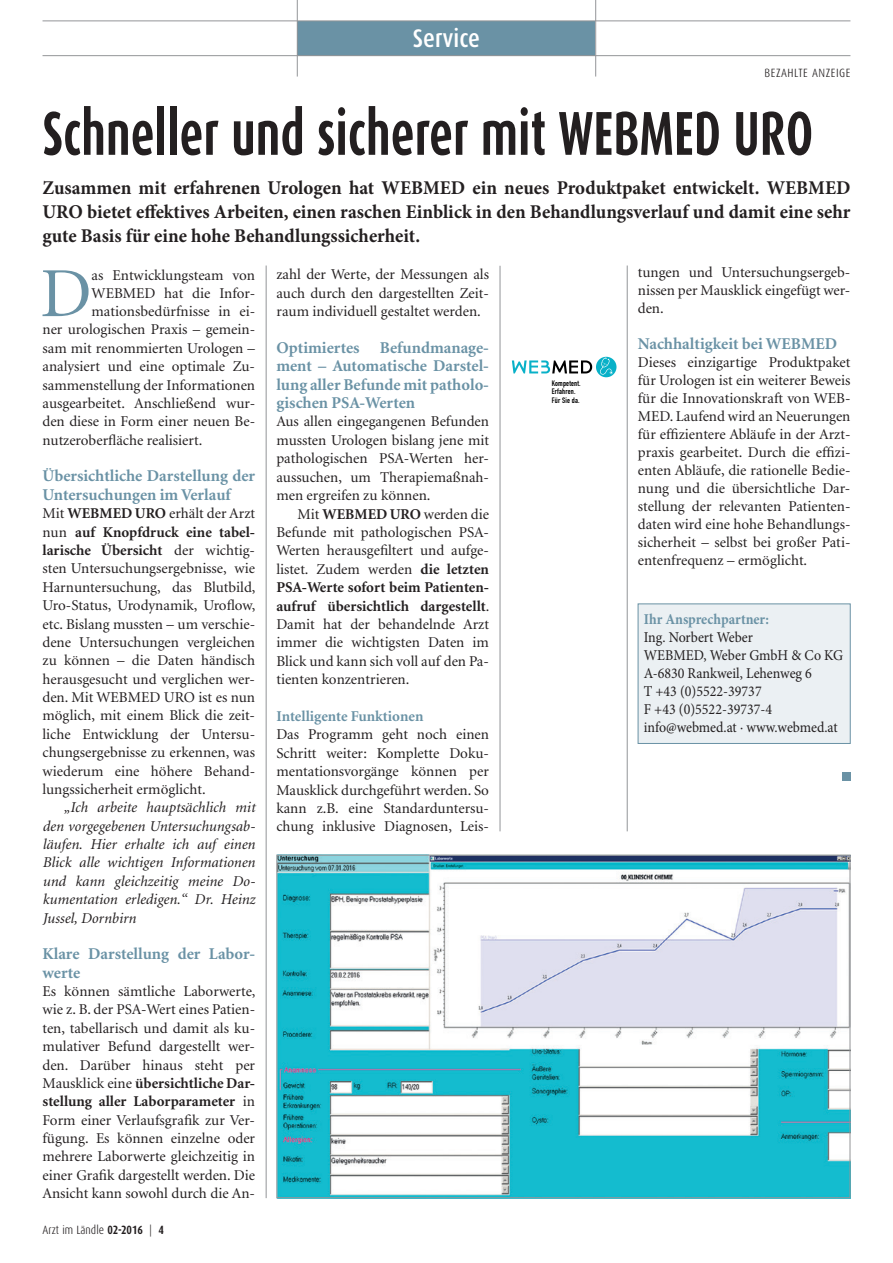
<style>
.page{position:relative;width:893px;height:1263px;background:#fff}
.page>*{position:absolute;margin:0;border:0;box-sizing:border-box;transform-origin:0 0}
.t1{font:70.35px "Minion";color:#6a92a5}
.t2{font:700 62.1px "Dax Condensed";color:#231f20;scale:.82 1}
.t3{font:500 25.5px "Dax Condensed";color:#fff}
.t4{font:700 19.5px/24px "Minion Pro";color:#231f20;text-align:justify}
.t5{font:700 16.5px/18.5px "Minion";color:#6a92a5}
.t6{font:15px/18.5px "Minion";color:#231f20;text-align:justify}
.t7{font:italic 15px/18.5px "Minion";color:#231f20;text-align:justify}
.t8{font:15px/18px "Minion Pro";color:#231f20;scale:.93 1}
.t9{font:700 15px "Minion";color:#6a92a5}
.t10{font:700 15px "Minion Pro";color:#6a92a5;scale:.93 1}
.t11{font:300 12px "Dax Condensed";color:#231f20}
.t12{font:300 12px "Dax Condensed";letter-spacing:.04em;color:#231f20}
.t13{font:7.8px/8.4px "DIN Engschrift";letter-spacing:.025em;color:#000}
.s1{font-weight:700}
</style>
<div class="page">
<div style="left:298px;top:21px;width:297px;height:34px;background:#6a92a5"></div>
<hr style="left:297px;top:0;width:1px;height:77px;background:#939598">
<hr style="left:595px;top:0;width:1px;height:77px;background:#939598">
<hr style="left:43px;top:55px;width:807px;height:1px;background:#939598">
<hr style="left:43px;top:21px;width:807px;height:1px;background:#939598">
<div style="left:638px;top:604px;width:212px;height:140px;background:#ebf0f3;border:1px solid #6a92a5"></div>
<div style="left:842px;top:772px;width:8px;height:9px;background:#6a92a5"></div>
<hr style="left:266px;top:265px;width:1px;height:933px;background:#939598">
<hr style="left:500px;top:266px;width:1px;height:565px;background:#939598">
<hr style="left:627px;top:265px;width:1px;height:566px;background:#939598">
<svg style="left:512px;top:360px;width:80px;height:13px"></svg>
<div style="left:596px;top:357px;width:20px;height:20px;background:#08b1c8;border-radius:50%"></div>
<svg style="left:600px;top:357px;width:13px;height:18px"></svg>
<img style="left:278px;top:857px;width:570px;height:339px">
<h3 class="t3" style="left:413px;top:24px;width:69px">Service</h3>
<p class="t12" style="left:764px;top:67px;width:87px">BEZAHLTE ANZEIGE</p>
<h2 class="t2" style="left:43px;top:99px;width:941px">Schneller und sicherer mit WEBMED URO</h2>
<p class="t4" style="left:43px;top:175px;width:809px">Zusammen mit erfahrenen Urologen hat WEBMED ein neues Produktpaket entwickelt. WEBMED URO bietet effektives Arbeiten, einen raschen Einblick in den Behandlungsverlauf und damit eine sehr gute Basis für eine hohe Behandlungssicherheit.</p>
<h1 class="t1" style="left:40px;top:259px;width:53px">D</h1>
<p class="t6" style="left:92px;top:267px;width:165px">as Entwicklungsteam von</p>
<p class="t6" style="left:92px;top:285px;width:165px">WEBMED hat die Infor-</p>
<p class="t6" style="left:92px;top:303px;width:165px">mationsbedürfnisse in ei-</p>
<p class="t6" style="left:43px;top:321px;width:214px">ner urologischen Praxis – gemein-</p>
<p class="t6" style="left:43px;top:339px;width:214px">sam mit renommierten Urologen –</p>
<p class="t6" style="left:43px;top:358px;width:214px">analysiert und eine optimale Zu-</p>
<p class="t6" style="left:43px;top:376px;width:214px">sammenstellung der Informationen</p>
<p class="t6" style="left:43px;top:394px;width:214px">ausgearbeitet. Anschließend wur-</p>
<p class="t6" style="left:43px;top:413px;width:214px">den diese in Form einer neuen Be-</p>
<p class="t6" style="left:43px;top:431px;width:161px">nutzeroberfläche realisiert.</p>
<p class="t5" style="left:43px;top:467px;width:214px">Übersichtliche Darstellung der<br>Untersuchungen im Verlauf</p>
<p class="t6" style="left:43px;top:505px;width:215px;text-align:left">Mit <span class="s1">WEBMED URO</span> erhält der Arzt nun <span class="s1">auf Knopfdruck eine tabel&shy;larische Übersicht</span> der wichtig&shy;sten Untersuchungsergebnisse, wie<br>Harnuntersuchung, das Blutbild,<br>Uro-Status, Urodynamik, Uroflow, etc. Bislang mussten – um verschie&shy;dene Untersuchungen vergleichen zu können – die Daten händisch herausgesucht und verglichen wer&shy;den. Mit WEBMED URO ist es nun möglich, mit einem Blick die zeit&shy;liche Entwicklung der Untersu&shy;chungsergebnisse zu erkennen, was wiederum eine höhere Behand&shy;lungssicherheit ermöglicht.</p>
<p class="t7" style="left:43px;top:799px;width:214px;text-indent:21px">„Ich arbeite hauptsächlich mit den vorgegebenen Untersuchungsab&shy;läufen. Hier erhalte ich auf einen Blick alle wichtigen Informationen und kann gleichzeitig meine Do&shy;kumentation erledigen.“ Dr. Heinz Jussel, Dornbirn</p>
<p class="t5" style="left:43px;top:945px;width:214px">Klare Darstellung der Labor&shy;werte</p>
<p class="t6" style="left:43px;top:982px;width:215px">Es können sämtliche Laborwerte, wie z. B. der PSA-Wert eines Patien&shy;ten, tabellarisch und damit als ku&shy;mulativer Befund dargestellt wer&shy;den. Darüber hinaus steht per Mausklick eine <span class="s1">übersichtliche Dar&shy;stellung aller Laborparameter</span> in Form einer Verlaufsgrafik zur Ver&shy;fügung. Es können einzelne oder mehrere Laborwerte gleichzeitig in einer Grafik dargestellt werden. Die Ansicht kann sowohl durch die An-</p>
<p class="t11" style="left:43px;top:1223px;width:123px">Arzt im Ländle <span class="s1">02-2016</span> | <span class="s1">4</span></p>
<p class="t6" style="left:276px;top:266px;width:214px">zahl der Werte, der Messungen als auch durch den dargestellten Zeit&shy;raum individuell gestaltet werden.</p>
<p class="t5" style="left:276px;top:339px;width:214px;text-align:justify">Optimiertes Befundmanage&shy;ment – Automatische Darstel&shy;lung aller Befunde mit patholo&shy;gischen PSA-Werten</p>
<p class="t6" style="left:276px;top:413px;width:214px">Aus allen eingegangenen Befunden mussten Urologen bislang jene mit pathologischen PSA-Werten her&shy;aussuchen, um Therapiemaßnah&shy;men ergreifen zu können.</p>
<p class="t6" style="left:276px;top:505px;width:215px;text-indent:21px">Mit <span class="s1">WEBMED URO</span> werden die Befunde mit pathologischen PSA-Werten herausgefiltert und aufge&shy;listet. Zudem werden <span class="s1">die letzten PSA-Werte sofort beim Patienten&shy;aufruf übersichtlich dargestellt</span>.<br>Damit hat der behandelnde Arzt immer die wichtigsten Daten im Blick und kann sich voll auf den Pa&shy;tienten konzentrieren.</p>
<p class="t9" style="left:276px;top:708px;width:149px">Intelligente Funktionen</p>
<p class="t6" style="left:276px;top:726px;width:214px">Das Programm geht noch einen Schritt weiter: Komplette Doku&shy;mentationsvorgänge können per Mausklick durchgeführt werden. So kann z.B. eine Standarduntersu&shy;chung inklusive Diagnosen, Leis-</p>
<p class="t13" style="left:552px;top:379px;width:30px">Kompetent.<br>Erfahren.<br>Für Sie da.</p>
<p class="t6" style="left:638px;top:264px;width:214px;line-height:18px">tungen und Untersuchungsergeb&shy;nissen per Mausklick eingefügt wer&shy;den.</p>
<p class="t5" style="left:638px;top:335px;width:201px">Nachhaltigkeit bei WEBMED</p>
<p class="t6" style="left:638px;top:354px;width:214px;line-height:18px">Dieses einzigartige Produktpaket für Urologen ist ein weiterer Beweis für die Innovationskraft von WEB-MED. Laufend wird an Neuerungen für effizientere Abläufe in der Arzt&shy;praxis gearbeitet. Durch die effizi&shy;enten Abläufe, die rationelle Bedie&shy;nung und die übersichtliche Dar&shy;stellung der relevanten Patienten&shy;daten wird eine hohe Behandlungs&shy;sicherheit – selbst bei großer Pati&shy;entenfrequenz – ermöglicht.</p>
<p class="t10" style="left:644px;top:609px;width:136px">Ihr Ansprechpartner:</p>
<p class="t8" style="left:644px;top:629px;width:216px">Ing. Norbert Weber<br>WEBMED, Weber GmbH &amp; Co KG<br>A-6830 Rankweil, Lehenweg 6<br>T +43 (0)5522-39737<br>F +43 (0)5522-39737-4 info@webmed.at · www.webmed.at</p>
</div>
